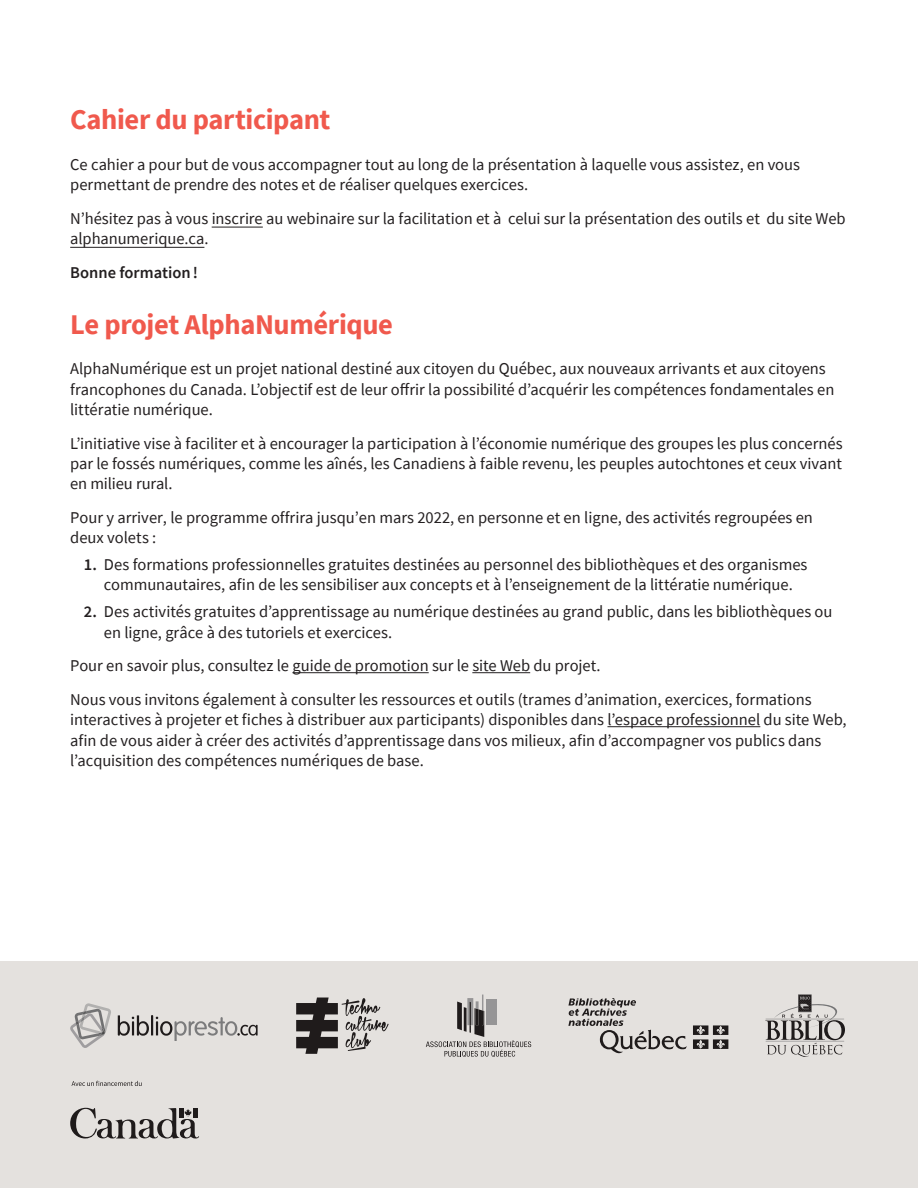
<style>
.page{position:relative;width:918px;height:1188px;background:#fff}
.page>*{position:absolute;margin:0;border:0;box-sizing:border-box;transform-origin:0 0}
.t1{font:700 28.5px "Source Sans Pro";letter-spacing:-.015em;color:#f0594d}
.t2{font:16.5px/20.2px "Source Sans Pro";color:#231f20}
.t3{font:600 16.5px "Source Sans Pro";color:#231f20}
.s1{font-weight:600}
</style>
<div class="page">
<hr style="left:292px;top:672px;width:137px;height:1px;background:#231f20">
<hr style="left:472px;top:672px;width:58px;height:1px;background:#231f20">
<hr style="left:607px;top:726px;width:153px;height:1px;background:#231f20">
<hr style="left:70px;top:247px;width:134px;height:1px;background:#231f20">
<hr style="left:212px;top:227px;width:51px;height:1px;background:#231f20">
<div style="left:0;top:961px;width:918px;height:227px;background:#e4e1de"></div>
<svg style="left:70px;top:1108px;width:129px;height:30px"></svg>
<svg style="left:72px;top:1081px;width:70px;height:5px"></svg>
<svg style="left:118px;top:1015px;width:140px;height:26px"></svg>
<svg style="left:70px;top:1003px;width:41px;height:45px"></svg>
<svg style="left:296px;top:998px;width:93px;height:56px"></svg>
<svg style="left:568px;top:998px;width:119px;height:55px"></svg>
<svg style="left:693px;top:1025px;width:35px;height:24px"></svg>
<svg style="left:426px;top:995px;width:105px;height:62px"></svg>
<div style="left:799px;top:995px;width:12px;height:17px;background:#231f20"></div>
<svg style="left:765px;top:996px;width:80px;height:61px"></svg>
<h1 class="t1" style="left:70px;top:101px;width:262px">Cahier du participant</h1>
<p class="t2" style="left:70px;top:154px;width:731px">Ce cahier a pour but de vous accompagner tout au long de la présentation à laquelle vous assistez, en vous permettant de prendre des notes et de réaliser quelques exercices.</p>
<p class="t2" style="left:70px;top:208px;width:777px">N’hésitez pas à vous inscrire au webinaire sur la facilitation et à celui sur la présentation des outils et du site Web alphanumerique.ca.</p>
<p class="t3" style="left:70px;top:262px;width:129px">Bonne formation!</p>
<h1 class="t1" style="left:70px;top:305px;width:324px">Le projet AlphaNumérique</h1>
<p class="t2" style="left:70px;top:359px;width:766px">AlphaNumérique est un projet national destiné aux citoyen du Québec, aux nouveaux arrivants et aux citoyens francophones du Canada. L’objectif est de leur offrir la possibilité d’acquérir les compétences fondamentales en littératie numérique.</p>
<p class="t2" style="left:70px;top:433px;width:774px;text-align:justify">L’initiative vise à faciliter et à encourager la participation à l’économie numérique des groupes les plus concernés par le fossés numériques, comme les aînés, les Canadiens à faible revenu, les peuples autochtones et ceux vivant en milieu rural.</p>
<p class="t2" style="left:70px;top:507px;width:744px">Pour y arriver, le programme offrira jusqu’en mars 2022, en personne et en ligne, des activités regroupées en deux volets :</p>
<p class="t2" style="left:84px;top:554px;width:725px;text-align:center"><span class="s1">1.</span> Des formations professionnelles gratuites destinées au personnel des bibliothèques et des organismes communautaires, afin de les sensibiliser aux concepts et à l’enseignement de la littératie numérique.</p>
<p class="t2" style="left:104px;top:602px;width:730px;text-indent:-20px"><span class="s1">2.</span> Des activités gratuites d’apprentissage au numérique destinées au grand public, dans les bibliothèques ou en ligne, grâce à des tutoriels et exercices.</p>
<p class="t2" style="left:70px;top:649px;width:743px;line-height:33.8px">Pour en savoir plus, consultez le guide de promotion sur le site Web du projet.<br>Nous vous invitons également à consulter les ressources et outils (trames d’animation, exercices, formations</p>
<p class="t2" style="left:70px;top:710px;width:778px">interactives à projeter et fiches à distribuer aux participants) disponibles dans l’espace professionnel du site Web, afin de vous aider à créer des activités d’apprentissage dans vos milieux, afin d’accompagner vos publics dans l’acquisition des compétences numériques de base.</p>
</div>
